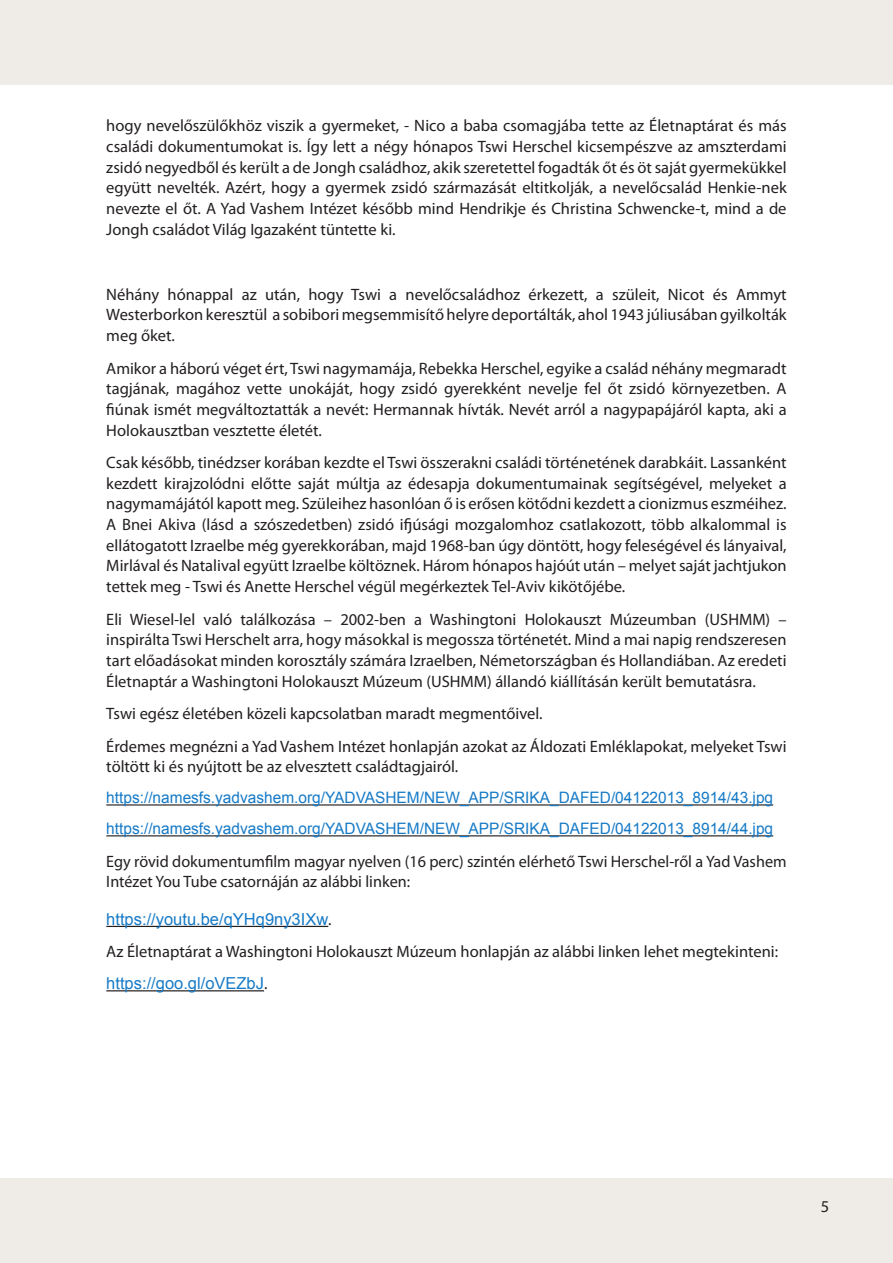
<style>
.page{position:relative;width:893px;height:1263px;background:#fff}
.page>*{position:absolute;margin:0;border:0;box-sizing:border-box;transform-origin:0 0}
.t1{font:16.5px/20.7px "Myriad Pro";color:#231f20;text-align:justify}
.t2{font:16.5px "Arial";color:#167ac6}
.t3{font:15.75px "Arial";color:#167ac6}
.s1{font-family:"Myriad Pro";color:#231f20}
</style>
<div class="page">
<div style="left:0;top:1178px;width:893px;height:85px;background:#efebe6"></div>
<div style="left:0;top:0;width:893px;height:85px;background:#efebe6"></div>
<hr style="left:106px;top:804px;width:667px;height:1px;background:#231f20">
<hr style="left:106px;top:835px;width:667px;height:1px;background:#231f20">
<hr style="left:106px;top:926px;width:222px;height:1px;background:#231f20">
<hr style="left:106px;top:990px;width:158px;height:1px;background:#231f20">
<p class="t1" style="left:106px;top:115px;width:682px">hogy nevelőszülőkhöz viszik a gyermeket, - Nico a baba csomagjába tette az Életnaptárat és más családi dokumentumokat is. Így lett a négy hónapos Tswi Herschel kicsempészve az amszterdami zsidó negyedből és került a de Jongh családhoz, akik szeretettel fogadták őt és öt saját gyermekükkel együtt nevelték. Azért, hogy a gyermek zsidó származását eltitkolják, a nevelőcsalád Henkie-nek nevezte el őt. A Yad Vashem Intézet később mind Hendrikje és Christina Schwencke-t, mind a de Jongh családot Világ Igazaként tüntette ki.</p>
<p class="t1" style="left:106px;top:284px;width:682px">Néhány hónappal az után, hogy Tswi a nevelőcsaládhoz érkezett, a szüleit, Nicot és Ammyt Westerborkon keresztül a sobibori megsemmisítő helyre deportálták, ahol 1943 júliusában gyilkolták meg őket.</p>
<p class="t1" style="left:106px;top:358px;width:682px">Amikor a háború véget ért, Tswi nagymamája, Rebekka Herschel, egyike a család néhány megmaradt tagjának, magához vette unokáját, hogy zsidó gyerekként nevelje fel őt zsidó környezetben. A fiúnak ismét megváltoztatták a nevét: Hermannak hívták. Nevét arról a nagypapájáról kapta, aki a Holokausztban vesztette életét.</p>
<p class="t1" style="left:106px;top:452px;width:682px">Csak később, tinédzser korában kezdte el Tswi összerakni családi történetének darabkáit. Lassanként kezdett kirajzolódni előtte saját múltja az édesapja dokumentumainak segítségével, melyeket a nagymamájától kapott meg. Szüleihez hasonlóan ő is erősen kötődni kezdett a cionizmus eszméihez.<br>A Bnei Akiva (lásd a szószedetben) zsidó ifjúsági mozgalomhoz csatlakozott, több alkalommal is ellátogatott Izraelbe még gyerekkorában, majd 1968-ban úgy döntött, hogy feleségével és lányaival, Mirlával és Natalival együtt Izraelbe költöznek. Három hónapos hajóút után – melyet saját jachtjukon tettek meg - Tswi és Anette Herschel végül megérkeztek Tel-Aviv kikötőjébe.</p>
<p class="t1" style="left:106px;top:608px;width:682px">Eli Wiesel-lel való találkozása – 2002-ben a Washingtoni Holokauszt Múzeumban (USHMM) – inspirálta Tswi Herschelt arra, hogy másokkal is megossza történetét. Mind a mai napig rendszeresen tart előadásokat minden korosztály számára Izraelben, Németországban és Hollandiában. Az eredeti Életnaptár a Washingtoni Holokauszt Múzeum (USHMM) állandó kiállításán került bemutatásra.</p>
<p class="t1" style="left:106px;top:703px;width:438px">Tswi egész életében közeli kapcsolatban maradt megmentőivel.</p>
<p class="t1" style="left:106px;top:736px;width:682px">Érdemes megnézni a Yad Vashem Intézet honlapján azokat az Áldozati Emléklapokat, melyeket Tswi töltött ki és nyújtott be az elvesztett családtagjairól.</p>
<p class="t3" style="left:106px;top:787px;width:668px">https://namesfs.yadvashem.org/YADVASHEM/NEW_APP/SRIKA_DAFED/04122013_8914/43.jpg</p>
<p class="t3" style="left:106px;top:818px;width:668px">https://namesfs.yadvashem.org/YADVASHEM/NEW_APP/SRIKA_DAFED/04122013_8914/44.jpg</p>
<p class="t1" style="left:106px;top:851px;width:682px">Egy rövid dokumentumfilm magyar nyelven (16 perc) szintén elérhető Tswi Herschel-ről a Yad Vashem<br>Intézet You Tube csatornáján az alábbi linken:</p>
<p class="t2" style="left:106px;top:908px;width:227px">https://youtu.be/qYHq9ny3IXw<span class="s1">.</span></p>
<p class="t1" style="left:106px;top:941px;width:673px">Az Életnaptárat a Washingtoni Holokauszt Múzeum honlapján az alábbi linken lehet megtekinteni:</p>
<p class="t2" style="left:106px;top:972px;width:163px">https://goo.gl/oVEZbJ<span class="s1">.</span></p>
<p class="t1" style="left:821px;top:1195px;width:10px">5</p>
</div>
